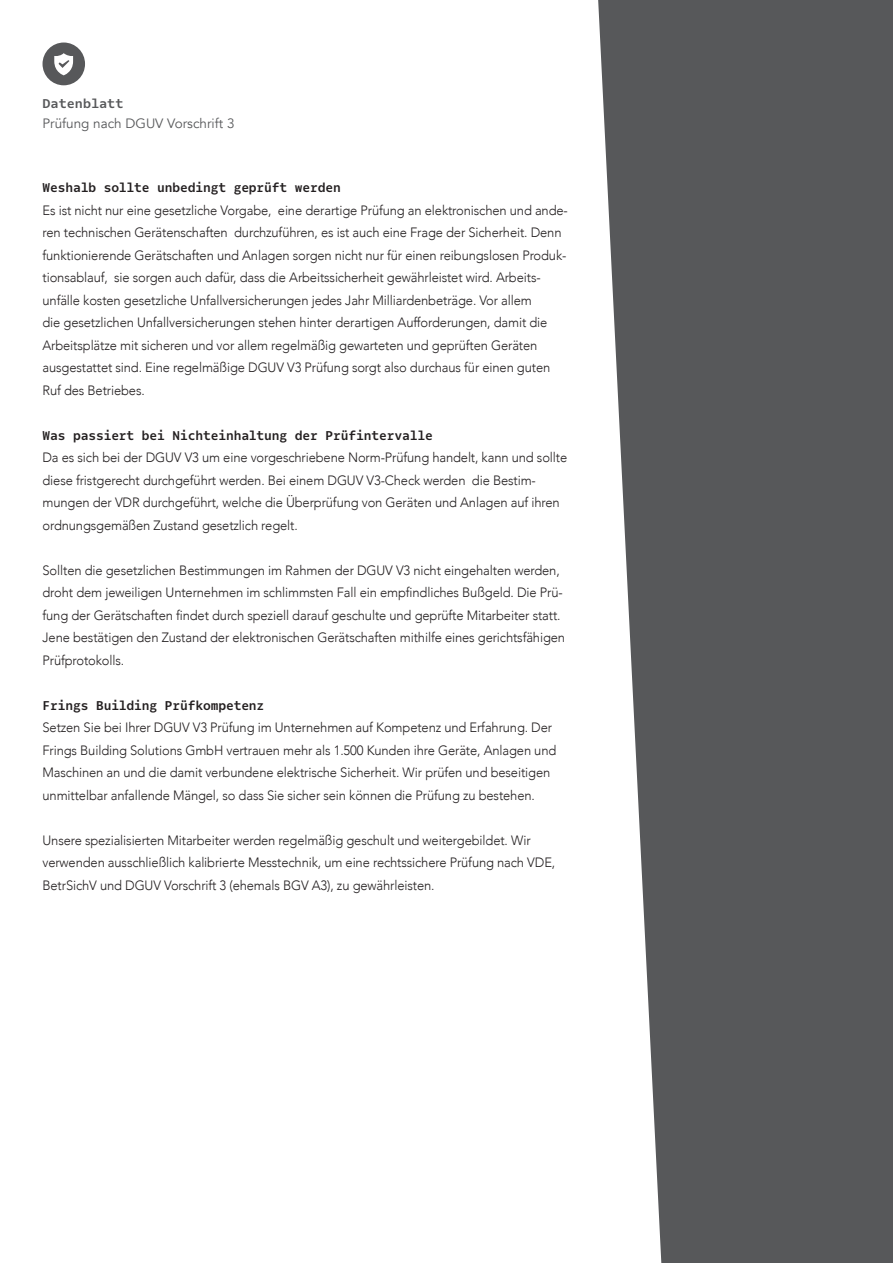
<style>
.page{position:relative;width:893px;height:1263px;background:#fff}
.page>*{position:absolute;margin:0;border:0;box-sizing:border-box;transform-origin:0 0}
.t1{font:300 13.5px/22.5px "Avenir";letter-spacing:-.01em;color:#231f20;scale:.96 1}
.t2{font:700 13.5px "Odisseia";letter-spacing:-.01em;color:#231f20;scale:.96 1}
.t3{font:13.5px "Avenir";color:#57585a}
.t4{font:700 13.5px "Odisseia";color:#57585a}
</style>
<div class="page">
<svg style="left:43px;top:43px;width:42px;height:42px"></svg>
<svg style="left:598px;top:0;width:295px;height:1263px;fill:#57585a"></svg>
<p class="t4" style="left:43px;top:95px;width:82px">Datenblatt</p>
<p class="t3" style="left:43px;top:115px;width:194px">Prüfung nach DGUV Vorschrift 3</p>
<p class="t2" style="left:43px;top:179px;width:312px">Weshalb sollte unbedingt geprüft werden</p>
<p class="t1" style="left:43px;top:199px;width:549px">Es ist nicht nur eine gesetzliche Vorgabe, eine derartige Prüfung an elektronischen und ande&shy;ren technischen Gerätenschaften durchzuführen, es ist auch eine Frage der Sicherheit. Denn funktionierende Gerätschaften und Anlagen sorgen nicht nur für einen reibungslosen Produk&shy;tionsablauf, sie sorgen auch dafür, dass die Arbeitssicherheit gewährleistet wird. Arbeits&shy;unfälle kosten gesetzliche Unfallversicherungen jedes Jahr Milliardenbeträge. Vor allem<br>die gesetzlichen Unfallversicherungen stehen hinter derartigen Aufforderungen, damit die Arbeitsplätze mit sicheren und vor allem regelmäßig gewarteten und geprüften Geräten ausgestattet sind. Eine regelmäßige DGUV V3 Prüfung sorgt also durchaus für einen guten Ruf des Betriebes.</p>
<p class="t2" style="left:43px;top:426px;width:408px">Was passiert bei Nichteinhaltung der Prüfintervalle</p>
<p class="t1" style="left:43px;top:446px;width:548px">Da es sich bei der DGUV V3 um eine vorgeschriebene Norm-Prüfung handelt, kann und sollte diese fristgerecht durchgeführt werden. Bei einem DGUV V3-Check werden die Bestim&shy;mungen der VDR durchgeführt, welche die Überprüfung von Geräten und Anlagen auf ihren ordnungsgemäßen Zustand gesetzlich regelt.</p>
<p class="t1" style="left:43px;top:559px;width:546px">Sollten die gesetzlichen Bestimmungen im Rahmen der DGUV V3 nicht eingehalten werden, droht dem jeweiligen Unternehmen im schlimmsten Fall ein empfindliches Bußgeld. Die Prü&shy;fung der Gerätschaften findet durch speziell darauf geschulte und geprüfte Mitarbeiter statt.<br>Jene bestätigen den Zustand der elektronischen Gerätschaften mithilfe eines gerichtsfähigen Prüfprotokolls.</p>
<p class="t2" style="left:43px;top:696px;width:233px">Frings Building Prüfkompetenz</p>
<p class="t1" style="left:43px;top:716px;width:537px">Setzen Sie bei Ihrer DGUV V3 Prüfung im Unternehmen auf Kompetenz und Erfahrung. Der Frings Building Solutions GmbH vertrauen mehr als 1.500 Kunden ihre Geräte, Anlagen und Maschinen an und die damit verbundene elektrische Sicherheit. Wir prüfen und beseitigen unmittelbar anfallende Mängel, so dass Sie sicher sein können die Prüfung zu bestehen.</p>
<p class="t1" style="left:43px;top:829px;width:536px">Unsere spezialisierten Mitarbeiter werden regelmäßig geschult und weitergebildet. Wir verwenden ausschließlich kalibrierte Messtechnik, um eine rechtssichere Prüfung nach VDE,<br>BetrSichV und DGUV Vorschrift 3 (ehemals BGV A3), zu gewährleisten.</p>
</div>
